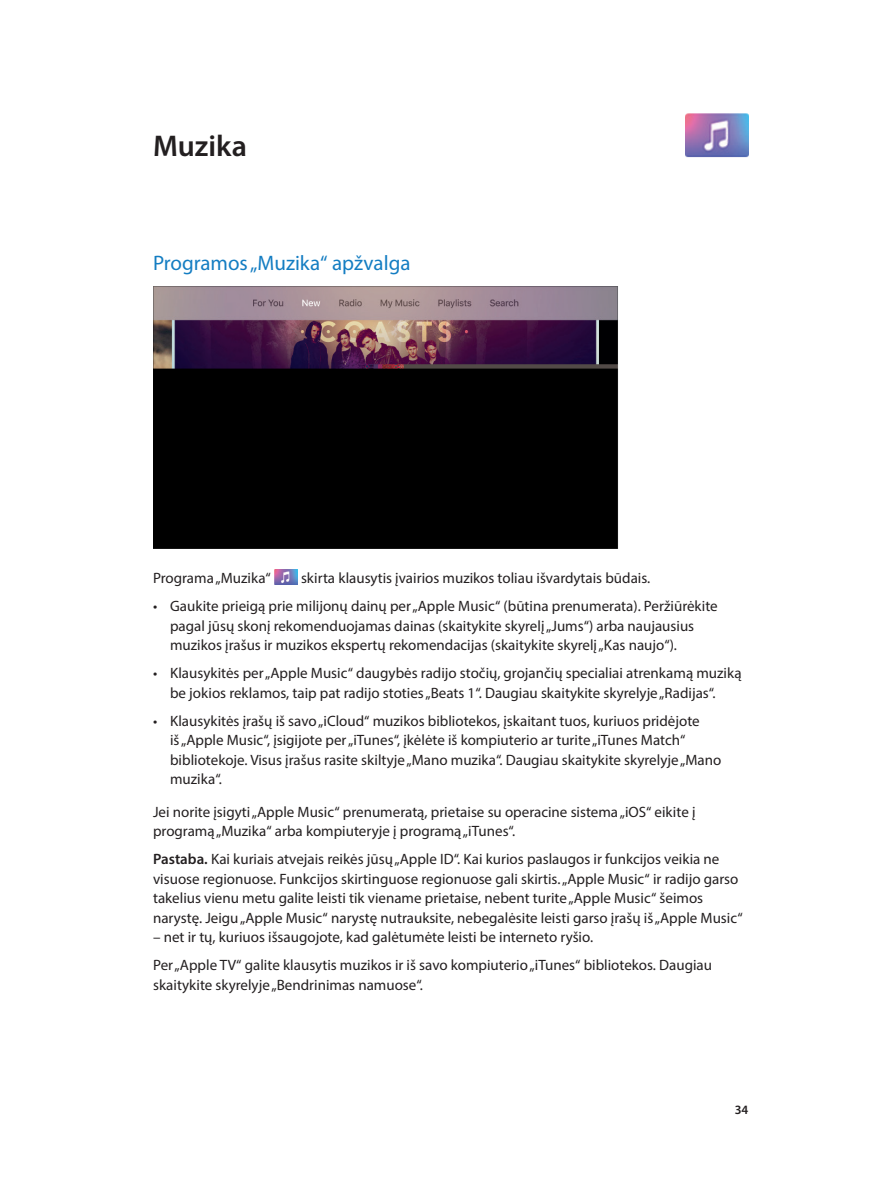
<style>
.page{position:relative;width:893px;height:1187px;background:#fff}
.page>*{position:absolute;margin:0;border:0;box-sizing:border-box;transform-origin:0 0}
.t1{font:600 30px "Myriad Pro";color:#231f20}
.t2{font:21px "Myriad Pro";color:#147dc2}
.t3{font:15px/19.5px "Myriad Pro";color:#231f20}
.t4{font:600 12.75px "Myriad Pro";color:#231f20}
.s1{font-weight:600}
</style>
<div class="page">
<img style="left:274px;top:569px;width:24px;height:15px">
<img style="left:686px;top:113px;width:62px;height:45px">
<img style="left:153px;top:286px;width:466px;height:262px">
<h1 class="t1" style="left:153px;top:127px;width:95px">Muzika</h1>
<h2 class="t2" style="left:153px;top:250px;width:259px">Programos „Muzika“ apžvalga</h2>
<p class="t3" style="left:153px;top:568px;width:119px">Programa „Muzika“</p>
<p class="t3" style="left:301px;top:568px;width:351px">skirta klausytis įvairios muzikos toliau išvardytais būdais.</p>
<p class="t3" style="left:170px;top:596px;width:549px;text-indent:-17px">• Gaukite prieigą prie milijonų dainų per „Apple Music“ (būtina prenumerata). Peržiūrėkite pagal jūsų skonį rekomenduojamas dainas (skaitykite skyrelį „Jums“) arba naujausius muzikos įrašus ir muzikos ekspertų rekomendacijas (skaitykite skyrelį „Kas naujo“).</p>
<p class="t3" style="left:170px;top:663px;width:573px;text-indent:-17px">• Klausykitės per „Apple Music“ daugybės radijo stočių, grojančių specialiai atrenkamą muziką be jokios reklamos, taip pat radijo stoties „Beats 1“. Daugiau skaitykite skyrelyje „Radijas“.</p>
<p class="t3" style="left:170px;top:710px;width:553px;text-indent:-17px">• Klausykitės įrašų iš savo „iCloud“ muzikos bibliotekos, įskaitant tuos, kuriuos pridėjote<br>iš „Apple Music“, įsigijote per „iTunes“, įkėlėte iš kompiuterio ar turite „iTunes Match“ bibliotekoje. Visus įrašus rasite skiltyje „Mano muzika“. Daugiau skaitykite skyrelyje „Mano muzika“.</p>
<p class="t3" style="left:153px;top:801px;width:544px">Jei norite įsigyti „Apple Music“ prenumeratą, prietaise su operacine sistema „iOS“ eikite į programą „Muzika“ arba kompiuteryje į programą „iTunes“.</p>
<p class="t3" style="left:153px;top:849px;width:591px"><span class="s1">Pastaba.</span> Kai kuriais atvejais reikės jūsų „Apple ID“. Kai kurios paslaugos ir funkcijos veikia ne visuose regionuose. Funkcijos skirtinguose regionuose gali skirtis. „Apple Music“ ir radijo garso takelius vienu metu galite leisti tik viename prietaise, nebent turite „Apple Music“ šeimos narystę. Jeigu „Apple Music“ narystę nutrauksite, nebegalėsite leisti garso įrašų iš „Apple Music“</p>
<p class="t3" style="left:153px;top:922px;width:560px;line-height:28px">– net ir tų, kuriuos išsaugojote, kad galėtumėte leisti be interneto ryšio.<br>Per „Apple TV“ galite klausytis muzikos ir iš savo kompiuterio „iTunes“ bibliotekos. Daugiau</p>
<p class="t3" style="left:153px;top:974px;width:271px">skaitykite skyrelyje „Bendrinimas namuose“.</p>
<p class="t4" style="left:735px;top:1101px;width:15px">34</p>
</div>
